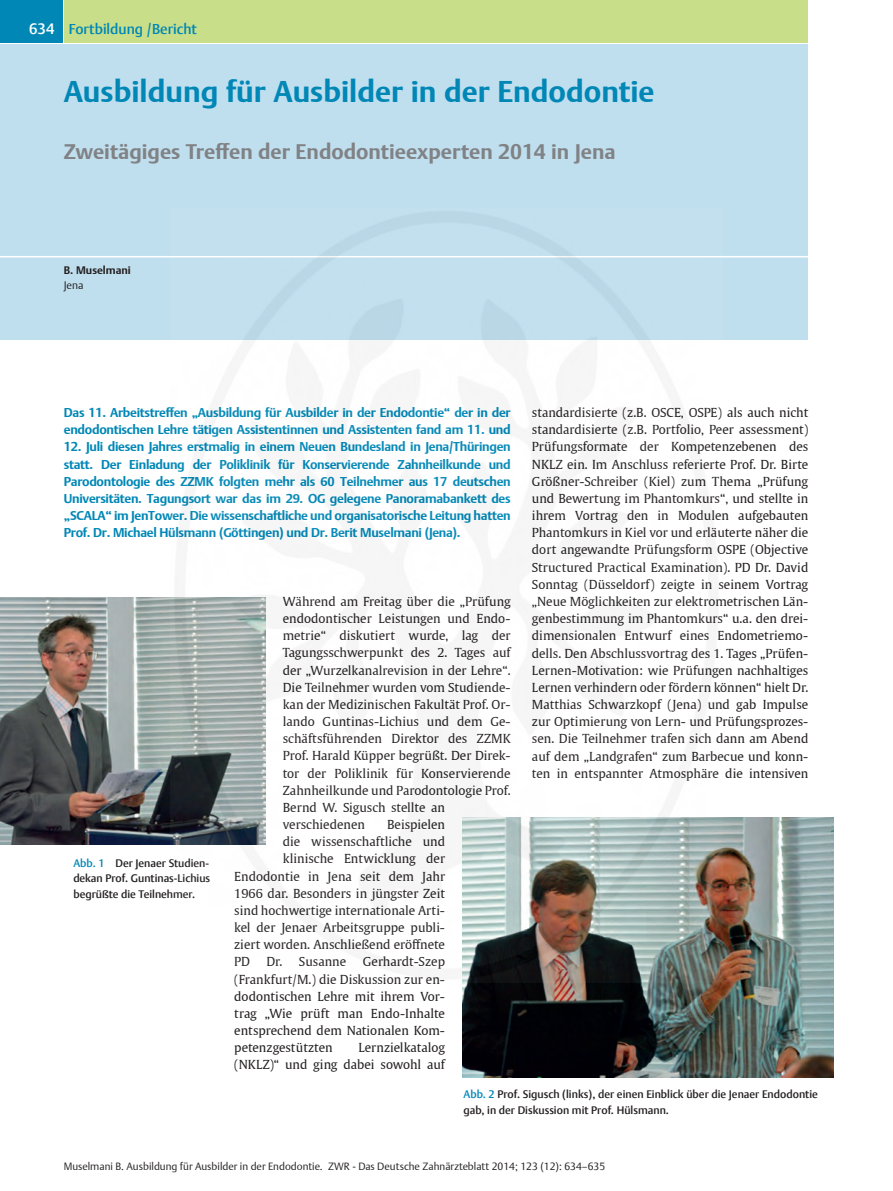
<style>
.page{position:relative;width:893px;height:1191px;background:#fff}
.page>*{position:absolute;margin:0;border:0;box-sizing:border-box;transform-origin:0 0}
.pdeAtl{font:700 29.85px "Thieme Argo 2011";color:#0087b6}
.pdeAtl-2{font:700 21px "Thieme Argo 2011";color:#808285}
.pFolioLeft{font:500 15px "Thieme Argo 2011";color:#fff}
.pArtheadLeft{font:500 14.25px "Thieme Argo 2011";color:#0087b6}
.pAbstext{font:700 12.75px/17.1px "Thieme Argo 2011";letter-spacing:-.025em;color:#0087b6}
.pPara{font:12.3px/17.1px "Thieme Gulliver 2011";color:#231f20;text-align:justify}
.pFigureCaption{font:500 10.8px/15.3px "Thieme Argo 2011";color:#231f20;text-align:justify}
.pAu{font:700 10.8px "Thieme Argo 2011";color:#231f20}
.psingleAffiliation{font:300 10.8px "Thieme Argo 2011";color:#231f20}
.pRunttlLeft{font:300 10.5px "Thieme Argo 2011";color:#231f20}
.s1{color:#0087b6}
</style>
<div class="page">
<div style="left:0;top:0;width:63px;height:43px;background:#0087b6"></div>
<div style="left:64px;top:0;width:744px;height:43px;background:#c8de88"></div>
<div style="left:0;top:44px;width:808px;height:296px;background:#c0dfee"></div>
<hr style="left:0;top:256px;width:808px;height:1px;background:#fff">
<img style="left:462px;top:817px;width:371px;height:260px">
<img style="left:0;top:597px;width:171px;height:248px">
<img style="left:171px;top:257px;width:551px;height:725px">
<p class="pFolioLeft" style="left:29px;top:19px;width:27px">634</p>
<p class="pArtheadLeft" style="left:69px;top:20px;width:130px">Fortbildung /Bericht</p>
<p class="pdeAtl" style="left:64px;top:71px;width:592px">Ausbildung für Ausbilder in der Endodontie</p>
<p class="pdeAtl-2" style="left:64px;top:138px;width:553px">Zweitägiges Treffen der Endodontieexperten 2014 in Jena</p>
<p class="pAu" style="left:64px;top:263px;width:69px">B. Muselmani</p>
<p class="psingleAffiliation" style="left:64px;top:278px;width:21px">Jena</p>
<p class="pAbstext" style="left:64px;top:404px;width:448px">Das 11. Arbeitstreffen „Ausbildung für Ausbilder in der Endodontie“ der in der endodontischen Lehre tätigen Assistentinnen und Assistenten fand am 11. und</p>
<p class="pAbstext" style="left:64px;top:438px;width:448px;text-align:justify">12. Juli diesen Jahres erstmalig in einem Neuen Bundesland in Jena/Thüringen statt. Der Einladung der Poliklinik für Konservierende Zahnheilkunde und Parodontologie des ZZMK folgten mehr als 60 Teilnehmer aus 17 deutschen Universitäten. Tagungsort war das im 29. OG gelegene Panoramabankett des „SCALA“ im JenTower. Die wissenschaftliche und organisatorische Leitung hatten Prof. Dr. Michael Hülsmann (Göttingen) und Dr. Berit Muselmani (Jena).</p>
<p class="pFigureCaption" style="left:73px;top:855px;width:138px"><span class="s1">Abb. 1</span> Der Jenaer Studien&shy;dekan Prof. Guntinas-Lichius begrüßte die Teilnehmer.</p>
<p class="pPara" style="left:283px;top:592px;width:229px;text-align:left">Während am Freitag über die „Prüfung endodontischer Leistungen und Endo&shy;metrie“ diskutiert wurde, lag der Tagungsschwerpunkt des 2. Tages auf der „Wurzelkanalrevision in der Lehre“.<br>Die Teilnehmer wurden vom Studiende&shy;kan der Medizinischen Fakultät Prof. Or&shy;lando Guntinas-Lichius und dem Ge&shy;schäftsführenden Direktor des ZZMK Prof. Harald Küpper begrüßt. Der Direk&shy;tor der Poliklinik für Konservierende Zahnheilkunde und Parodontologie Prof.<br>Bernd W. Sigusch stellte an verschiedenen</p>
<p class="pPara" style="left:387px;top:815px;width:59px">Beispielen</p>
<p class="pPara" style="left:283px;top:832px;width:164px">die wissenschaftliche und</p>
<p class="pPara" style="left:283px;top:849px;width:164px">klinische Entwicklung der</p>
<p class="pPara" style="left:234px;top:867px;width:212px">Endodontie in Jena seit dem Jahr</p>
<p class="pPara" style="left:234px;top:884px;width:212px">1966 dar. Besonders in jüngster Zeit</p>
<p class="pPara" style="left:234px;top:901px;width:212px">sind hochwertige internationale Arti-</p>
<p class="pPara" style="left:234px;top:918px;width:212px">kel der Jenaer Arbeitsgruppe publi-</p>
<p class="pPara" style="left:234px;top:935px;width:212px">ziert worden. Anschließend eröffnete</p>
<p class="pPara" style="left:234px;top:952px;width:17px">PD</p>
<p class="pPara" style="left:266px;top:952px;width:81px">Dr. Susanne</p>
<p class="pPara" style="left:234px;top:952px;width:212px;text-indent:128px">Gerhardt-Szep (Frankfurt/M.) die Diskussion zur en&shy;dodontischen Lehre mit ihrem Vor&shy;trag „Wie prüft man Endo-Inhalte entsprechend dem Nationalen Kom&shy;petenzgestützten</p>
<p class="pPara" style="left:234px;top:1038px;width:212px;text-align:right">Lernzielkatalog<br>(NKLZ)“ und ging dabei sowohl auf</p>
<p class="pPara" style="left:532px;top:403px;width:278px">standardisierte (z.B. OSCE, OSPE) als auch nicht standardisierte (z.B. Portfolio, Peer assessment)<br>Prüfungsformate der Kompetenzebenen des NKLZ ein. Im Anschluss referierte Prof. Dr. Birte Größner-Schreiber (Kiel) zum Thema „Prüfung und Bewertung im Phantomkurs“, und stellte in ihrem Vortrag den in Modulen aufgebauten Phantomkurs in Kiel vor und erläuterte näher die dort angewandte Prüfungsform OSPE (Objective Structured Practical Examination). PD Dr. David Sonntag (Düsseldorf) zeigte in seinem Vortrag „Neue Möglichkeiten zur elektrometrischen Län&shy;genbestimmung im Phantomkurs“ u.a. den drei&shy;dimensionalen Entwurf eines Endometriemo&shy;dells. Den Abschlussvortrag des 1. Tages „Prüfen-Lernen-Motivation: wie Prüfungen nachhaltiges Lernen verhindern oder fördern können“ hielt Dr.<br>Matthias Schwarzkopf (Jena) und gab Impulse zur Optimierung von Lern- und Prüfungsprozes&shy;sen. Die Teilnehmer trafen sich dann am Abend auf dem „Landgrafen“ zum Barbecue und konn&shy;ten in entspannter Atmosphäre die intensiven</p>
<p class="pFigureCaption" style="left:463px;top:1086px;width:356px"><span class="s1">Abb. 2</span> Prof. Sigusch (links), der einen Einblick über die Jenaer Endodontie gab, in der Diskussion mit Prof. Hülsmann.</p>
<p class="pRunttlLeft" style="left:64px;top:1159px;width:543px">Muselmani B. Ausbildung für Ausbilder in der Endodontie. ZWR - Das Deutsche Zahnärzteblatt 2014; 123 (12): 634–635</p>
</div>
